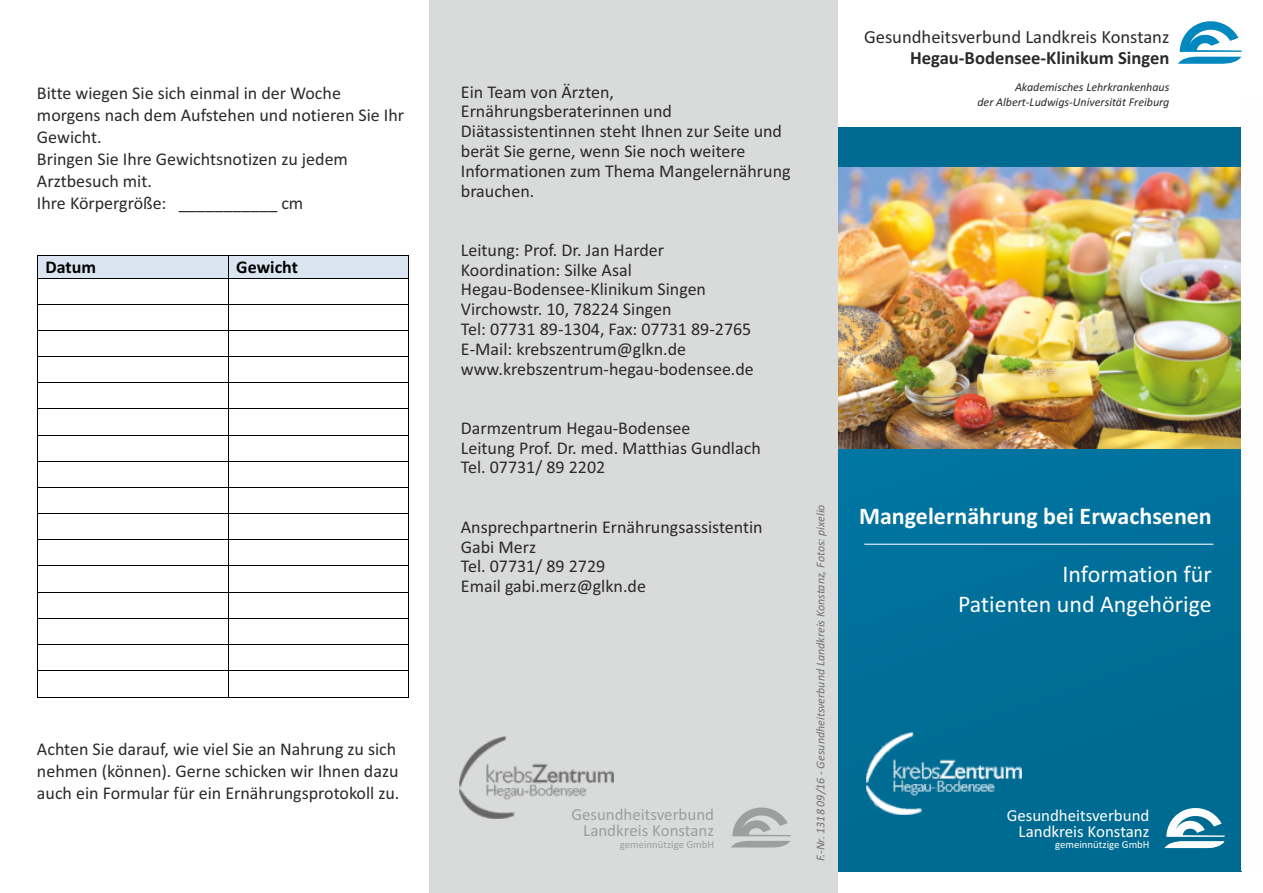
<style>
.page{position:relative;width:1263px;height:893px;background:#fff}
.page>*{position:absolute;margin:0;border:0;box-sizing:border-box;transform-origin:0 0}
.t1{font:24px/29.2px "Calibri";color:#fefefe;text-align:right}
.t2{font:700 24px "Calibri";color:#fefefe}
.t3{font:18.6px "Calibri";color:#2b2a29}
.t4{font:700 18.6px "Calibri";color:#2b2a29}
.t5{font:18px/19.8px "Calibri";color:#2b2a29}
.t6{font:700 18px "Calibri";color:#000}
.t7{font:16.95px "Calibri";color:#fefefe}
.t8{font:16.95px "Calibri";color:#9d9e9e}
.t9{font:italic 12px "Calibri";color:#727271}
.t10{font:italic 12px/14.7px "Calibri";color:#2b2a29;text-align:right}
.t11{font:10.8px "Calibri";color:#fefefe}
.t12{font:10.8px "Calibri";color:#9d9e9e}
</style>
<div class="page">
<div style="left:833px;top:170px;width:409px;height:702px;background:#006b92"></div>
<svg style="left:1178px;top:21px;width:63px;height:43px"></svg>
<div style="left:833px;top:128px;width:409px;height:42px;background:#006b92"></div>
<svg style="left:1165px;top:808px;width:59px;height:40px"></svg>
<img style="left:866px;top:733px;width:155px;height:82px">
<hr style="left:864px;top:544px;width:349px;height:1px;background:#fefefe">
<img style="left:838px;top:168px;width:404px;height:280px">
<div style="left:429px;top:0;width:409px;height:893px;background:#d9dada"></div>
<svg style="left:731px;top:807px;width:60px;height:41px"></svg>
<img style="left:459px;top:737px;width:155px;height:81px">
<div style="left:38px;top:256px;width:190px;height:22px;background:#dbe5f1"></div>
<div style="left:229px;top:256px;width:179px;height:22px;background:#dbe5f1"></div>
<hr style="left:38px;top:255px;width:190px;height:1px;background:#000">
<hr style="left:228px;top:255px;width:180px;height:1px;background:#000">
<hr style="left:38px;top:278px;width:190px;height:1px;background:#000">
<hr style="left:228px;top:278px;width:180px;height:1px;background:#000">
<hr style="left:38px;top:304px;width:190px;height:1px;background:#000">
<hr style="left:228px;top:304px;width:180px;height:1px;background:#000">
<hr style="left:38px;top:330px;width:190px;height:1px;background:#000">
<hr style="left:228px;top:330px;width:180px;height:1px;background:#000">
<hr style="left:38px;top:356px;width:190px;height:1px;background:#000">
<hr style="left:228px;top:356px;width:180px;height:1px;background:#000">
<hr style="left:38px;top:382px;width:190px;height:1px;background:#000">
<hr style="left:228px;top:382px;width:180px;height:1px;background:#000">
<hr style="left:38px;top:409px;width:190px;height:1px;background:#000">
<hr style="left:228px;top:409px;width:180px;height:1px;background:#000">
<hr style="left:38px;top:435px;width:190px;height:1px;background:#000">
<hr style="left:228px;top:435px;width:180px;height:1px;background:#000">
<hr style="left:38px;top:461px;width:190px;height:1px;background:#000">
<hr style="left:228px;top:461px;width:180px;height:1px;background:#000">
<hr style="left:38px;top:487px;width:190px;height:1px;background:#000">
<hr style="left:228px;top:487px;width:180px;height:1px;background:#000">
<hr style="left:38px;top:513px;width:190px;height:1px;background:#000">
<hr style="left:228px;top:513px;width:180px;height:1px;background:#000">
<hr style="left:38px;top:539px;width:190px;height:1px;background:#000">
<hr style="left:228px;top:539px;width:180px;height:1px;background:#000">
<hr style="left:38px;top:566px;width:190px;height:1px;background:#000">
<hr style="left:228px;top:566px;width:180px;height:1px;background:#000">
<hr style="left:38px;top:592px;width:190px;height:1px;background:#000">
<hr style="left:228px;top:592px;width:180px;height:1px;background:#000">
<hr style="left:38px;top:618px;width:190px;height:1px;background:#000">
<hr style="left:228px;top:618px;width:180px;height:1px;background:#000">
<hr style="left:38px;top:644px;width:190px;height:1px;background:#000">
<hr style="left:228px;top:644px;width:180px;height:1px;background:#000">
<hr style="left:38px;top:670px;width:190px;height:1px;background:#000">
<hr style="left:228px;top:670px;width:180px;height:1px;background:#000">
<svg style="left:37px;top:255px;width:1px;height:443px"></svg>
<hr style="left:38px;top:697px;width:190px;height:1px;background:#000">
<svg style="left:228px;top:256px;width:1px;height:441px"></svg>
<hr style="left:228px;top:697px;width:180px;height:1px;background:#000">
<svg style="left:408px;top:255px;width:1px;height:443px"></svg>
<p class="t5" style="left:37px;top:84px;width:369px;line-height:21.9px">Bitte wiegen Sie sich einmal in der Woche morgens nach dem Aufstehen und notieren Sie Ihr<br>Gewicht.<br>Bringen Sie Ihre Gewichtsnotizen zu jedem<br>Arztbesuch mit.<br>Ihre Körpergröße: ___________ cm</p>
<p class="t6" style="left:45px;top:259px;width:52px">Datum</p>
<p class="t6" style="left:236px;top:259px;width:63px">Gewicht</p>
<p class="t5" style="left:37px;top:740px;width:364px;line-height:21.9px">Achten Sie darauf, wie viel Sie an Nahrung zu sich nehmen (können). Gerne schicken wir Ihnen dazu auch ein Formular für ein Ernährungsprotokoll zu.</p>
<p class="t5" style="left:461px;top:83px;width:331px">Ein Team von Ärzten,<br>Ernährungsberaterinnen und<br>Diätassistentinnen steht Ihnen zur Seite und berät Sie gerne, wenn Sie noch weitere<br>Informationen zum Thema Mangelernährung brauchen.</p>
<p class="t5" style="left:461px;top:241px;width:295px">Leitung: Prof. Dr. Jan Harder<br>Koordination: Silke Asal<br>Hegau-Bodensee-Klinikum Singen<br>Virchowstr. 10, 78224 Singen<br>Tel: 07731 89-1304, Fax: 07731 89-2765<br>E-Mail: krebszentrum@glkn.de www.krebszentrum-hegau-bodensee.de</p>
<p class="t5" style="left:461px;top:419px;width:301px">Darmzentrum Hegau-Bodensee<br>Leitung Prof. Dr. med. Matthias Gundlach<br>Tel. 07731/ 89 2202</p>
<p class="t5" style="left:461px;top:518px;width:303px">Ansprechpartnerin Ernährungsassistentin<br>Gabi Merz<br>Tel. 07731/ 89 2729<br>Email gabi.merz@glkn.de</p>
<p class="t8" style="left:571px;top:808px;width:144px">Gesundheitsverbund</p>
<p class="t12" style="left:620px;top:840px;width:96px">gemeinnützige GmbH</p>
<p class="t8" style="left:583px;top:823px;width:132px">Landkreis Konstanz</p>
<p class="t9" style="left:815px;top:861px;width:359px;rotate:-90deg">F.-Nr. 1318 09/16 - Gesundheitsverbund Landkreis Konstanz, Fotos: pixelio</p>
<p class="t3" style="left:864px;top:29px;width:307px">Gesundheitsverbund Landkreis Konstanz</p>
<p class="t4" style="left:910px;top:50px;width:261px">Hegau-Bodensee-Klinikum Singen</p>
<p class="t10" style="left:977px;top:81px;width:193px">Akademisches Lehrkrankenhaus<br>der Albert-Ludwigs-Universität Freiburg</p>
<h1 class="t2" style="left:859px;top:506px;width:354px">Mangelernährung bei Erwachsenen</h1>
<h1 class="t1" style="left:958px;top:562px;width:255px">Information für<br>Patienten und Angehörige</h1>
<p class="t7" style="left:1007px;top:808px;width:144px">Gesundheitsverbund</p>
<p class="t11" style="left:1055px;top:840px;width:96px">gemeinnützige GmbH</p>
<p class="t7" style="left:1018px;top:824px;width:132px">Landkreis Konstanz</p>
</div>
